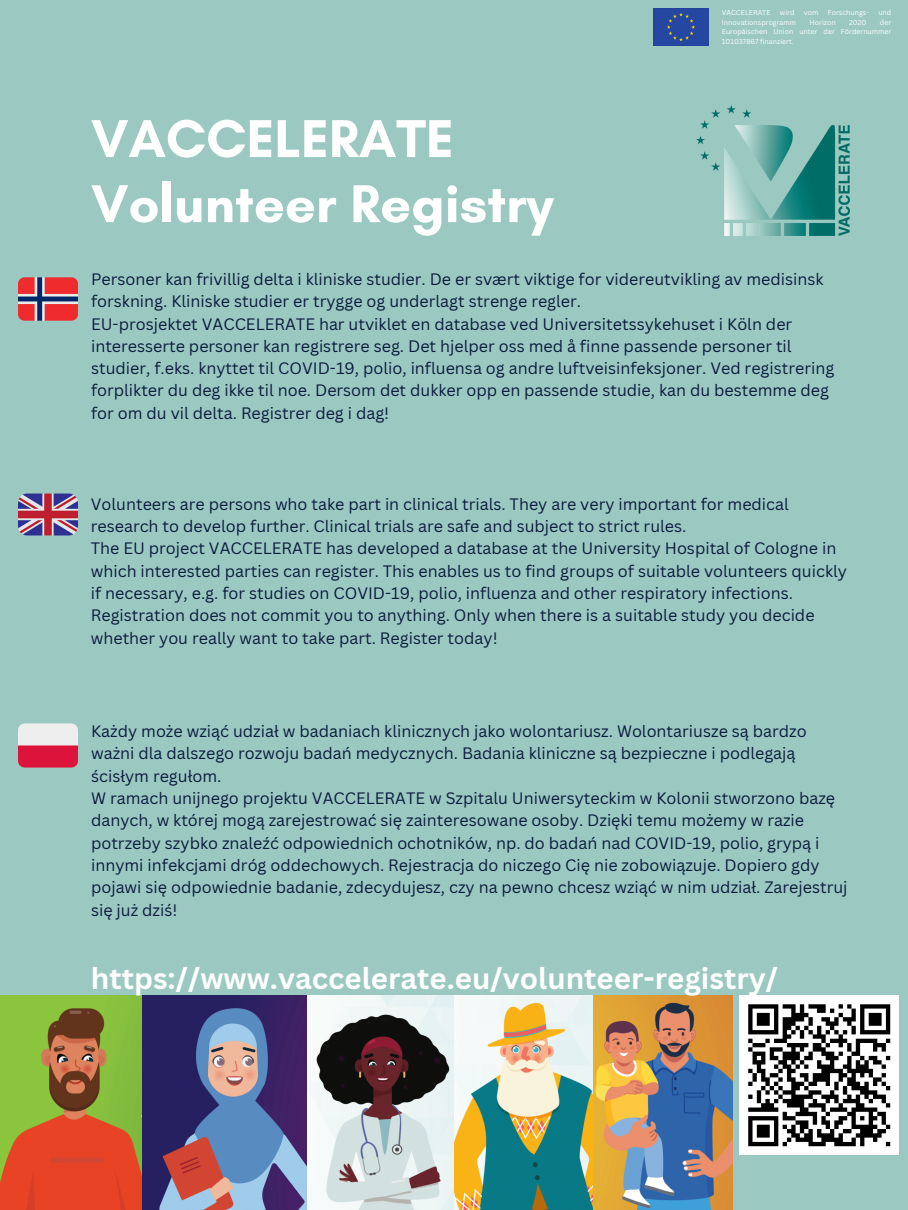
<style>
.page{position:relative;width:908px;height:1210px;background:#fff}
.page>*{position:absolute;margin:0;border:0;box-sizing:border-box;transform-origin:0 0}
.t1{font:700 54.25px/65.1px "Glacial Indifference";color:#fff}
.t2{font:700 29.4px "Canva Sans";color:#fff}
.t3{font:16.1px/22.3px "Canva Sans";color:#0b1b3d}
.t4{font:6.93px/9.4px "Canva Sans";color:#fff;text-align:justify}
</style>
<div class="page">
<div style="left:0;top:0;width:907px;height:1210px;background:#9bc9c2"></div>
<img style="left:696px;top:106px;width:152px;height:130px">
<img style="left:0;top:995px;width:308px;height:215px">
<img style="left:308px;top:995px;width:424px;height:215px">
<div style="left:653px;top:9px;width:55px;height:36px;background:#2547a1"></div>
<div style="left:739px;top:995px;width:159px;height:159px;background:#fff"></div>
<svg style="left:748px;top:1004px;width:143px;height:143px"></svg>
<img style="left:18px;top:277px;width:60px;height:44px">
<img style="left:18px;top:493px;width:60px;height:43px">
<img style="left:18px;top:723px;width:60px;height:45px">
<p class="t4" style="left:721px;top:8px;width:50px">VACCELERATE</p>
<p class="t4" style="left:779px;top:8px;width:16px">wird</p>
<p class="t4" style="left:803px;top:8px;width:16px">vom</p>
<p class="t4" style="left:827px;top:8px;width:43px">Forschungs-</p>
<p class="t4" style="left:878px;top:8px;width:14px">und</p>
<p class="t4" style="left:721px;top:18px;width:76px">Innovationsprogramm</p>
<p class="t4" style="left:809px;top:18px;width:28px">Horizon</p>
<p class="t4" style="left:848px;top:18px;width:19px">2020</p>
<p class="t4" style="left:721px;top:18px;width:171px;text-indent:158px">der Europäischen Union unter der Fördernummer 101037867 finanziert.</p>
<h1 class="t1" style="left:91px;top:105px;width:464px">VACCELERATE<br>Volunteer Registry</h1>
<p class="t3" style="left:91px;top:267px;width:744px">Personer kan frivillig delta i kliniske studier. De er svært viktige for videreutvikling av medisinsk forskning. Kliniske studier er trygge og underlagt strenge regler.<br>EU-prosjektet VACCELERATE har utviklet en database ved Universitetssykehuset i Köln der interesserte personer kan registrere seg. Det hjelper oss med å finne passende personer til studier, f.eks. knyttet til COVID-19, polio, influensa og andre luftveisinfeksjoner. Ved registrering forplikter du deg ikke til noe. Dersom det dukker opp en passende studie, kan du bestemme deg for om du vil delta. Registrer deg i dag!</p>
<p class="t3" style="left:91px;top:492px;width:757px">Volunteers are persons who take part in clinical trials. They are very important for medical research to develop further. Clinical trials are safe and subject to strict rules.<br>The EU project VACCELERATE has developed a database at the University Hospital of Cologne in which interested parties can register. This enables us to find groups of suitable volunteers quickly if necessary, e.g. for studies on COVID-19, polio, influenza and other respiratory infections.<br>Registration does not commit you to anything. Only when there is a suitable study you decide whether you really want to take part. Register today!</p>
<p class="t3" style="left:91px;top:719px;width:757px">Każdy może wziąć udział w badaniach klinicznych jako wolontariusz. Wolontariusze są bardzo ważni dla dalszego rozwoju badań medycznych. Badania kliniczne są bezpieczne i podlegają ścisłym regułom.<br>W ramach unijnego projektu VACCELERATE w Szpitalu Uniwersyteckim w Kolonii stworzono bazę danych, w której mogą zarejestrować się zainteresowane osoby. Dzięki temu możemy w razie potrzeby szybko znaleźć odpowiednich ochotników, np. do badań nad COVID-19, polio, grypą i innymi infekcjami dróg oddechowych. Rejestracja do niczego Cię nie zobowiązuje. Dopiero gdy pojawi się odpowiednie badanie, zdecydujesz, czy na pewno chcesz wziąć w nim udział. Zarejestruj się już dziś!</p>
<h2 class="t2" style="left:91px;top:958px;width:688px">https://www.vaccelerate.eu/volunteer-registry/</h2>
</div>
